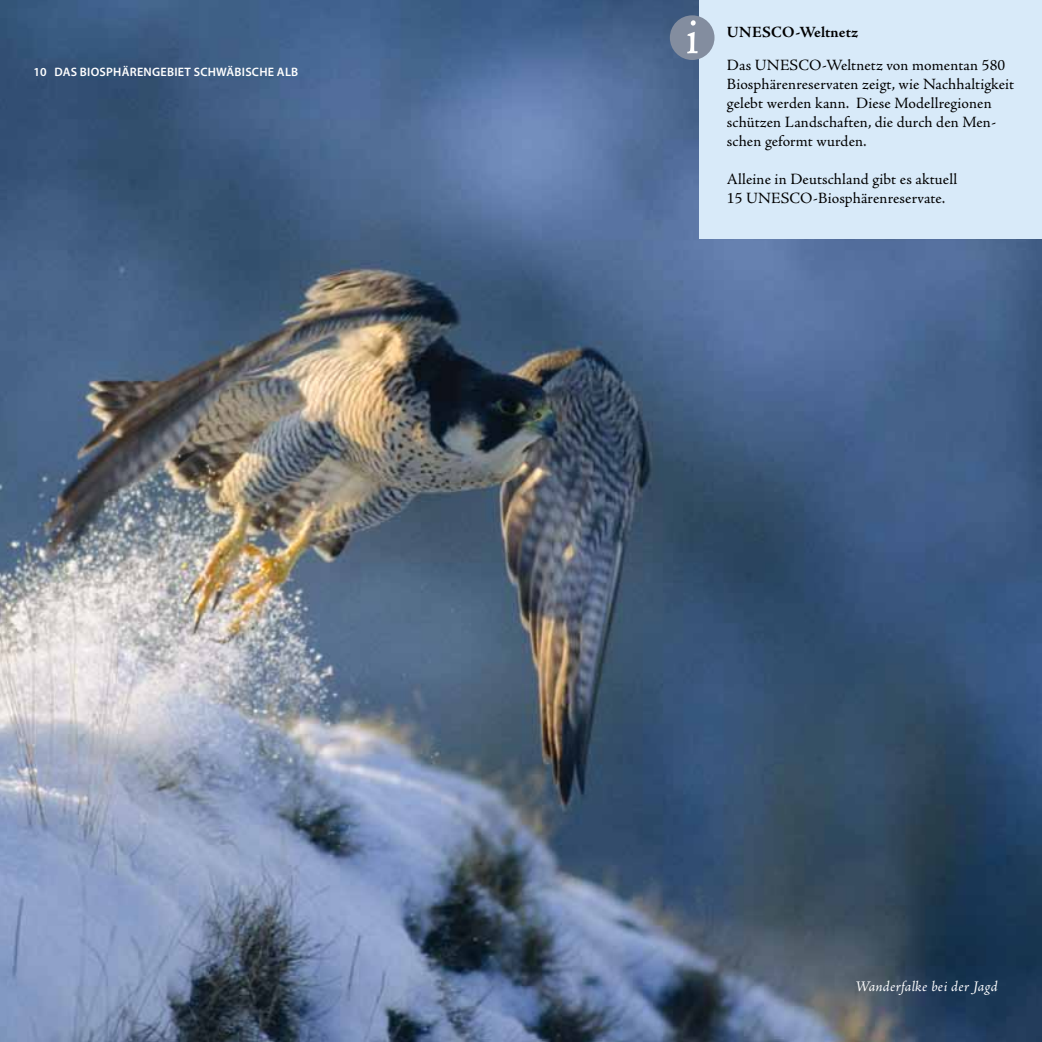
<style>
.page{position:relative;width:1042px;height:1042px;background:#fff}
.page>*{position:absolute;margin:0;border:0;box-sizing:border-box;transform-origin:0 0}
.t1{font:52.5px "Adobe Jenson Pro";color:#fff}
.t2{font:15.75px/18.9px "Adobe Jenson Pro";letter-spacing:.01em;color:#000}
.t3{font:700 15.75px "Adobe Jenson Pro";letter-spacing:.01em;color:#000}
.t4{font:italic 14.88px "Adobe Jenson Pro";letter-spacing:.02em;color:#fff}
.t5{font:600 12.25px "Myriad Pro";letter-spacing:.02em;color:#fff}
</style>
<div class="page">
<img style="left:0;top:0;width:1042px;height:1042px">
<div style="left:699px;top:0;width:343px;height:238px;background:#d8eaf9"></div>
<div style="left:670px;top:15px;width:44px;height:45px;background:#838d9f;border-radius:50%"></div>
<p class="t5" style="left:33px;top:64px;width:266px">10 DAS BIOSPHÄRENGEBIET SCHWÄBISCHE ALB</p>
<h1 class="t1" style="left:686px;top:7px;width:14px">i</h1>
<p class="t3" style="left:727px;top:23px;width:133px">UNESCO-WELTNETZ</p>
<p class="t2" style="left:727px;top:56px;width:289px">Das UNESCO-Weltnetz von momentan 580<br>Biosphärenreservaten zeigt, wie Nachhaltigkeit gelebt werden kann. Diese Modellregionen schützen Landschaften, die durch den Men&shy;schen geformt wurden.</p>
<p class="t2" style="left:727px;top:170px;width:232px">Alleine in Deutschland gibt es aktuell<br>15 UNESCO-Biosphärenreservate.</p>
<p class="t4" style="left:855px;top:978px;width:144px">Wanderfalke bei der Jagd</p>
</div>
